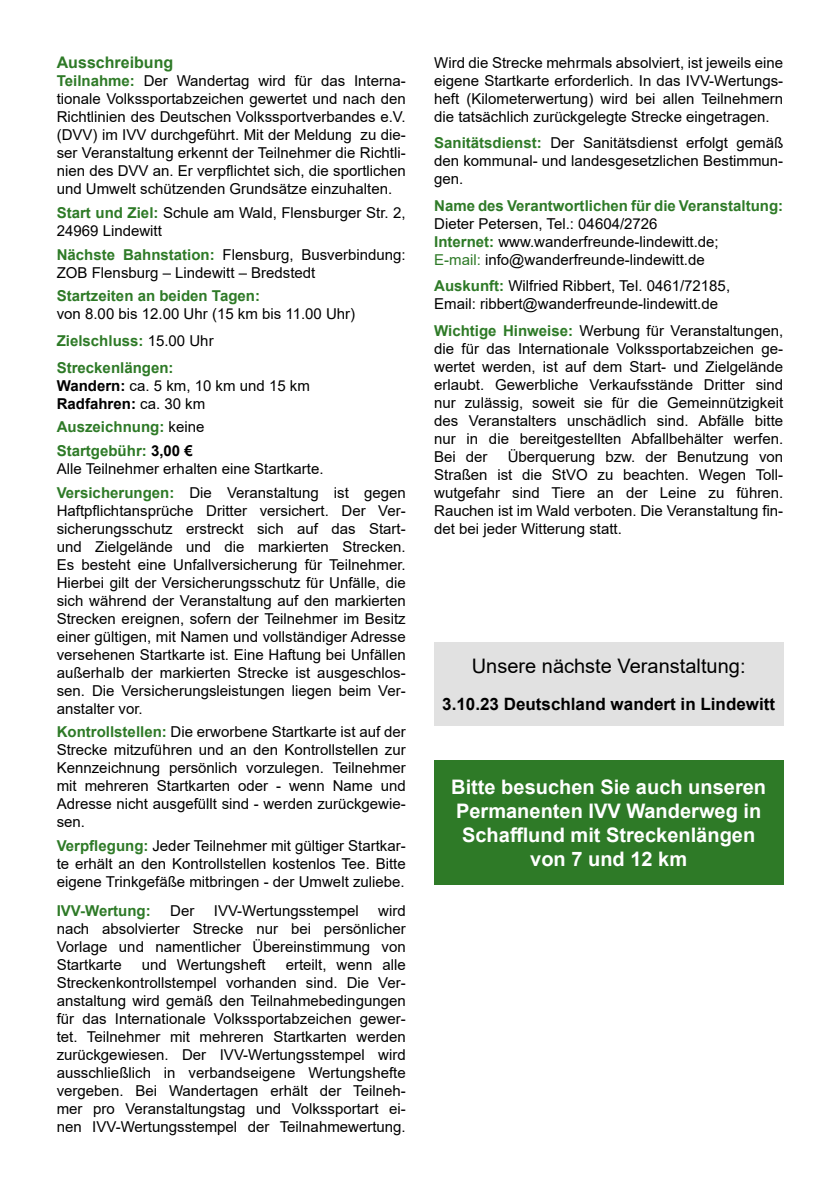
<style>
.page{position:relative;width:840px;height:1191px;background:#fff}
.page>*{position:absolute;margin:0;border:0;box-sizing:border-box;transform-origin:0 0}
.t1{font:700 20px/24px "Arial";color:#fff;text-align:center}
.t2{font:20px "Arial";color:#000}
.t3{font:700 17px "Arial";color:#000}
.t4{font:700 16px "Arial";color:#2e7a27}
.t5{font:15px/18px "Arial";color:#000;text-align:justify}
.t6{font:700 15px/23.6px "Arial";color:#2e7a27}
.s1{font-weight:700;color:#2e7a27}
.s2{font-weight:700}
.s3{font-weight:400;color:#000}
.s4{color:#000}
.s5{color:#2e7a27}
</style>
<div class="page">
<div style="left:434px;top:642px;width:348px;height:84px;background:#e1e1e1"></div>
<div style="left:434px;top:760px;width:348px;height:124px;background:#2e7a27"></div>
<p class="t4" style="left:57px;top:51px;width:118px">Ausschreibung</p>
<p class="t5" style="left:57px;top:72px;width:350px"><span class="s1">Teilnahme:</span> Der Wandertag wird für das Interna&shy;tionale Volkssportabzeichen gewertet und nach den Richtlinien des Deutschen Volkssportverbandes e.V. (DVV) im IVV durchgeführt. Mit der Meldung zu die&shy;ser Veranstaltung erkennt der Teilnehmer die Richtli&shy;nien des DVV an. Er verpflichtet sich, die sportlichen und Umwelt schützenden Grundsätze einzuhalten.</p>
<p class="t5" style="left:57px;top:204px;width:350px"><span class="s1">Start und Ziel:</span> Schule am Wald, Flensburger Str. 2,<br>24969 Lindewitt</p>
<p class="t5" style="left:57px;top:245px;width:350px"><span class="s1">Nächste Bahnstation:</span> Flensburg, Busverbindung:<br>ZOB Flensburg – Lindewitt – Bredstedt</p>
<p class="t6" style="left:57px;top:284px;width:205px">Startzeiten an beiden Tagen:</p>
<p class="t5" style="left:57px;top:301px;width:300px;line-height:26.6px;text-align:left">von 8.00 bis 12.00 Uhr (15 km bis 11.00 Uhr)<br><span class="s1">Zielschluss:</span> 15.00 Uhr<br><span class="s1">Streckenlängen:</span></p>
<p class="t5" style="left:57px;top:376px;width:254px"><span class="s2">Wandern:</span> ca. 5 km, 10 km und 15 km<br><span class="s2">Radfahren:</span> ca. 30 km</p>
<p class="t6" style="left:57px;top:415px;width:149px">Auszeichnung: <span class="s3">keine<br></span>Startgebühr: <span class="s4">3,00 €</span></p>
<p class="t5" style="left:57px;top:457px;width:350px;line-height:23.6px">Alle Teilnehmer erhalten eine Startkarte.<br><span class="s1">Versicherungen:</span> Die Veranstaltung ist gegen</p>
<p class="t5" style="left:57px;top:501px;width:350px">Haftpflichtansprüche Dritter versichert. Der Ver&shy;sicherungsschutz erstreckt sich auf das Start&shy;und Zielgelände und die markierten Strecken.<br>Es besteht eine Unfallversicherung für Teilnehmer.<br>Hierbei gilt der Versicherungsschutz für Unfälle, die sich während der Veranstaltung auf den markierten Strecken ereignen, sofern der Teilnehmer im Besitz einer gültigen, mit Namen und vollständiger Adresse versehenen Startkarte ist. Eine Haftung bei Unfällen außerhalb der markierten Strecke ist ausgeschlos&shy;sen. Die Versicherungsleistungen liegen beim Ver&shy;anstalter vor.</p>
<p class="t5" style="left:57px;top:723px;width:350px"><span class="s1">Kontrollstellen:</span> Die erworbene Startkarte ist auf der Strecke mitzuführen und an den Kontrollstellen zur Kennzeichnung persönlich vorzulegen. Teilnehmer mit mehreren Startkarten oder - wenn Name und Adresse nicht ausgefüllt sind - werden zurückgewie&shy;sen.</p>
<p class="t5" style="left:57px;top:836px;width:350px"><span class="s1">Verpflegung:</span> Jeder Teilnehmer mit gültiger Startkar&shy;te erhält an den Kontrollstellen kostenlos Tee. Bitte eigene Trinkgefäße mitbringen - der Umwelt zuliebe.</p>
<p class="t6" style="left:57px;top:899px;width:95px">IVV-Wertung:</p>
<p class="t5" style="left:170px;top:902px;width:26px">Der</p>
<p class="t5" style="left:214px;top:902px;width:146px">IVV-Wertungsstempel</p>
<p class="t5" style="left:57px;top:902px;width:350px;text-indent:321px">wird nach absolvierter Strecke nur bei persönlicher Vorlage und namentlicher Übereinstimmung von Startkarte</p>
<p class="t5" style="left:142px;top:956px;width:125px">und Wertungsheft</p>
<p class="t5" style="left:57px;top:956px;width:350px;text-indent:229px">erteilt, wenn alle Streckenkontrollstempel vorhanden sind. Die Ver&shy;anstaltung wird gemäß den Teilnahmebedingungen für das Internationale Volkssportabzeichen gewer&shy;tet. Teilnehmer mit mehreren Startkarten werden zurückgewiesen. Der IVV-Wertungsstempel wird ausschließlich in verbandseigene Wertungshefte vergeben. Bei Wandertagen erhält der Teilneh&shy;mer pro Veranstaltungstag und Volkssportart ei&shy;nen IVV-Wertungsstempel der Teilnahmewertung.</p>
<p class="t5" style="left:434px;top:53px;width:350px">Wird die Strecke mehrmals absolviert, ist jeweils eine eigene Startkarte erforderlich. In das IVV-Wertungs&shy;heft (Kilometerwertung) wird bei allen Teilnehmern die tatsächlich zurückgelegte Strecke eingetragen.</p>
<p class="t5" style="left:434px;top:134px;width:350px"><span class="s1">Sanitätsdienst:</span> Der Sanitätsdienst erfolgt gemäß den kommunal- und landesgesetzlichen Bestimmun&shy;gen.</p>
<p class="t6" style="left:434px;top:194px;width:350px">Name des Verantwortlichen für die Veranstaltung:</p>
<p class="t5" style="left:434px;top:214px;width:286px;text-align:left">Dieter Petersen, Tel.: 04604/2726<br><span class="s1">Internet:</span> www.wanderfreunde-lindewitt.de;<br><span class="s5">E-mail:</span> info@wanderfreunde-lindewitt.de</p>
<p class="t5" style="left:434px;top:277px;width:297px"><span class="s1">Auskunft:</span> Wilfried Ribbert, Tel. 0461/72185,<br>Email: ribbert@wanderfreunde-lindewitt.de</p>
<p class="t5" style="left:434px;top:321px;width:350px"><span class="s1">Wichtige Hinweise:</span> Werbung für Veranstaltungen, die für das Internationale Volkssportabzeichen ge&shy;wertet werden, ist auf dem Start- und Zielgelände erlaubt. Gewerbliche Verkaufsstände Dritter sind nur zulässig, soweit sie für die Gemeinnützigkeit des Veranstalters unschädlich sind. Abfälle bitte nur in die bereitgestellten Abfallbehälter werfen.<br>Bei der</p>
<p class="t5" style="left:434px;top:447px;width:350px;text-indent:73px">Überquerung bzw. der Benutzung von Straßen ist die StVO zu beachten. Wegen Toll&shy;wutgefahr sind Tiere an der Leine zu führen.<br>Rauchen ist im Wald verboten. Die Veranstaltung fin&shy;det bei jeder Witterung statt.</p>
<h1 class="t2" style="left:471px;top:651px;width:275px">Unsere nächste Veranstaltung:</h1>
<p class="t3" style="left:442px;top:692px;width:334px">3.10.23 Deutschland wandert in Lindewitt</p>
<h1 class="t1" style="left:451px;top:775px;width:316px">Bitte besuchen Sie auch unseren<br>Permanenten IVV Wanderweg in<br>Schafflund mit Streckenlängen von 7 und 12 km</h1>
</div>
